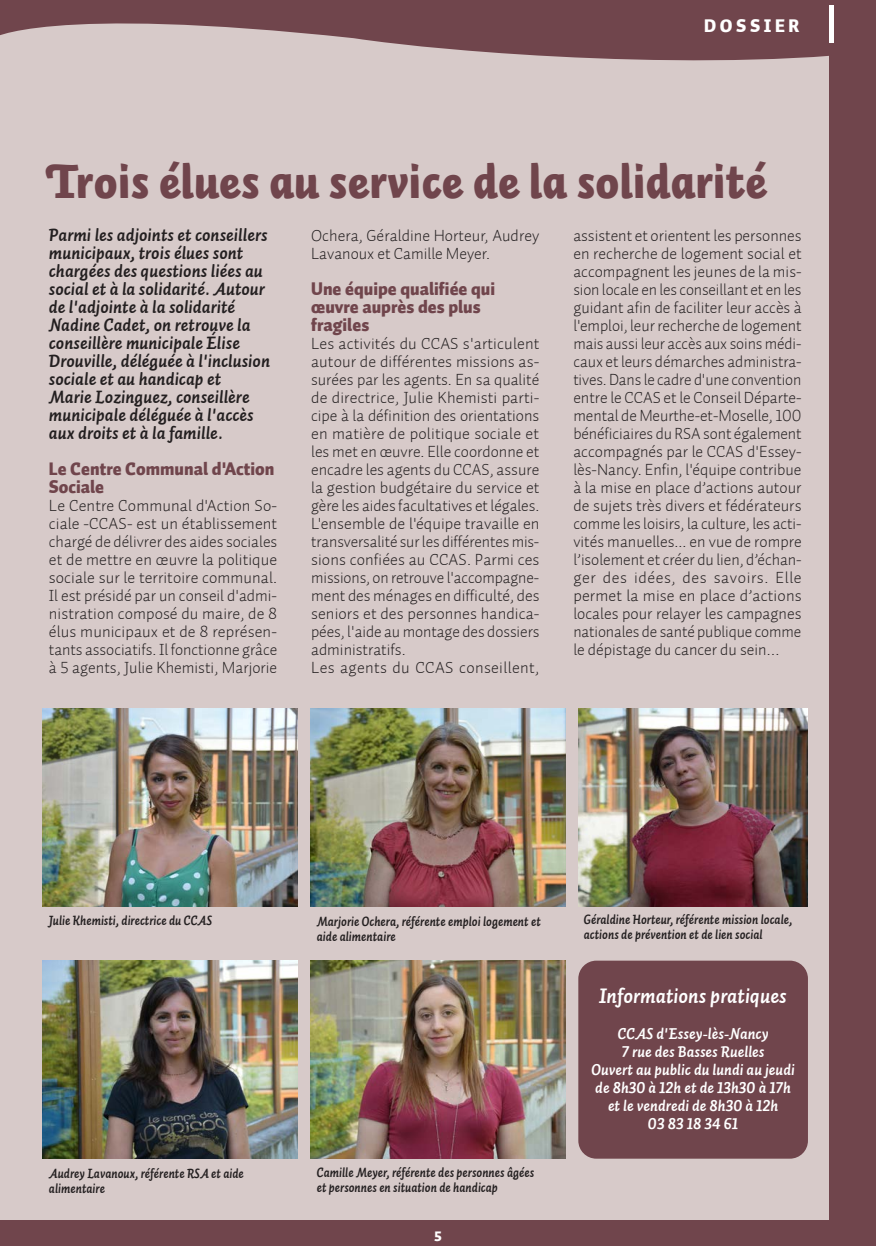
<style>
.page{position:relative;width:876px;height:1246px;background:#fff}
.page>*{position:absolute;margin:0;border:0;box-sizing:border-box;transform-origin:0 0}
.t1{font:48px "Auto 2 Black Italic LF";color:#70454c}
.t2{font:21px "Auto 2 Bold Italic LF";color:#fff}
.t3{font:18px/18px "Auto 2 Bold Italic LF";color:#231f20}
.t4{font:18px/18px "Auto 2 Black LF";color:#70454c}
.t5{font:18px "Auto 2 Black LF";letter-spacing:.2em;color:#fff}
.t6{font:16.5px/18px "Auto 2 Light LF";color:#231f20;text-align:justify}
.t7{font:15.75px/18px "Auto 2 Bold Italic LF";color:#fff;text-align:center}
.t8{font:13.5px/15px "Auto 2 Bold Italic LF";color:#231f20;scale:.9 1}
.t9{font:13.5px "Auto 2 Black LF";color:#fff}
</style>
<div class="page">
<div style="left:0;top:75px;width:829px;height:1145px;background:#d7cac9"></div>
<div style="left:829px;top:0;width:47px;height:1246px;background:#70454c"></div>
<div style="left:0;top:1220px;width:876px;height:26px;background:#70454c"></div>
<svg style="left:0;top:0;width:834px;height:75px;background:#9b7c80"></svg>
<hr style="left:829px;top:6px;width:4px;height:37px;background:#fff">
<img style="left:43px;top:709px;width:255px;height:198px">
<img style="left:43px;top:961px;width:255px;height:198px">
<img style="left:310px;top:709px;width:256px;height:198px">
<img style="left:310px;top:961px;width:256px;height:198px">
<img style="left:578px;top:709px;width:230px;height:198px">
<div style="left:578px;top:961px;width:230px;height:198px;background:#70454c;border-radius:18px"></div>
<p class="t5" style="left:704px;top:13px;width:97px">DOSSIER</p>
<h1 class="t1" style="left:49px;top:150px;width:721px">Trois élues au service de la solidarité</h1>
<p class="t3" style="left:49px;top:226px;width:223px">Parmi les adjoints et conseillers municipaux, trois élues sont chargées des questions liées au social et à la solidarité. Autour de l'adjointe à la solidarité<br>Nadine Cadet, on retrouve la conseillère municipale Élise<br>Drouville, déléguée à l'inclusion sociale et au handicap et<br>Marie Lozinguez, conseillère municipale déléguée à l'accès aux droits et à la famille.</p>
<p class="t4" style="left:49px;top:460px;width:227px">Le Centre Communal d'Action<br>Sociale</p>
<p class="t6" style="left:49px;top:496px;width:230px">Le Centre Communal d'Action So&shy;ciale -CCAS- est un établissement chargé de délivrer des aides sociales et de mettre en œuvre la politique sociale sur le territoire communal.<br>Il est présidé par un conseil d'admi&shy;nistration composé du maire, de 8 élus municipaux et de 8 représen&shy;tants associatifs. Il fonctionne grâce à 5 agents, Julie Khemisti, Marjorie</p>
<p class="t6" style="left:311px;top:226px;width:230px">Ochera, Géraldine Horteur, Audrey<br>Lavanoux et Camille Meyer.</p>
<p class="t4" style="left:311px;top:280px;width:186px">Une équipe qualifiée qui œuvre auprès des plus fragiles</p>
<p class="t6" style="left:311px;top:334px;width:230px;text-align:left">Les activités du CCAS s'articulent autour de différentes missions as&shy;surées par les agents. En sa qualité de directrice, Julie Khemisti parti&shy;cipe à la définition des orientations en matière de politique sociale et les met en œuvre. Elle coordonne et encadre les agents du CCAS, assure la gestion budgétaire du service et gère les aides facultatives et légales.<br>L'ensemble de l'équipe travaille en transversalité sur les différentes mis&shy;sions confiées au CCAS. Parmi ces missions, on retrouve l'accompagne&shy;ment des ménages en difficulté, des seniors et des personnes handica&shy;pées, l'aide au montage des dossiers administratifs.<br>Les agents du CCAS conseillent,</p>
<p class="t6" style="left:573px;top:226px;width:230px">assistent et orientent les personnes en recherche de logement social et accompagnent les jeunes de la mis&shy;sion locale en les conseillant et en les guidant afin de faciliter leur accès à l'emploi, leur recherche de logement mais aussi leur accès aux soins médi&shy;caux et leurs démarches administra&shy;tives. Dans le cadre d'une convention entre le CCAS et le Conseil Départe&shy;mental de Meurthe-et-Moselle, 100 bénéficiaires du RSA sont également accompagnés par le CCAS d'Essey&shy;lès-Nancy. Enfin, l'équipe contribue à la mise en place d’actions autour de sujets très divers et fédérateurs comme les loisirs, la culture, les acti&shy;vités manuelles... en vue de rompre l’isolement et créer du lien, d’échan&shy;ger des idées, des savoirs. Elle permet la mise en place d’actions locales pour relayer les campagnes nationales de santé publique comme le dépistage du cancer du sein…</p>
<p class="t8" style="left:49px;top:913px;width:183px">Julie Khemisti, directrice du CCAS</p>
<p class="t8" style="left:317px;top:914px;width:250px">Marjorie Ochera, référente emploi logement et aide alimentaire</p>
<p class="t8" style="left:584px;top:912px;width:233px">Géraldine Horteur, référente mission locale, actions de prévention et de lien social</p>
<p class="t8" style="left:49px;top:1166px;width:218px">Audrey Lavanoux, référente RSA et aide alimentaire</p>
<p class="t8" style="left:317px;top:1165px;width:243px">Camille Meyer, référente des personnes âgées et personnes en situation de handicap</p>
<p class="t9" style="left:434px;top:1227px;width:9px">5</p>
<p class="t2" style="left:599px;top:982px;width:189px">Informations pratiques</p>
<p class="t7" style="left:591px;top:1025px;width:205px">CCAS d'Essey-lès-Nancy<br>7 rue des Basses Ruelles<br>Ouvert au public du lundi au jeudi de 8h30 à 12h et de 13h30 à 17h et le vendredi de 8h30 à 12h<br>03 83 18 34 61</p>
</div>
